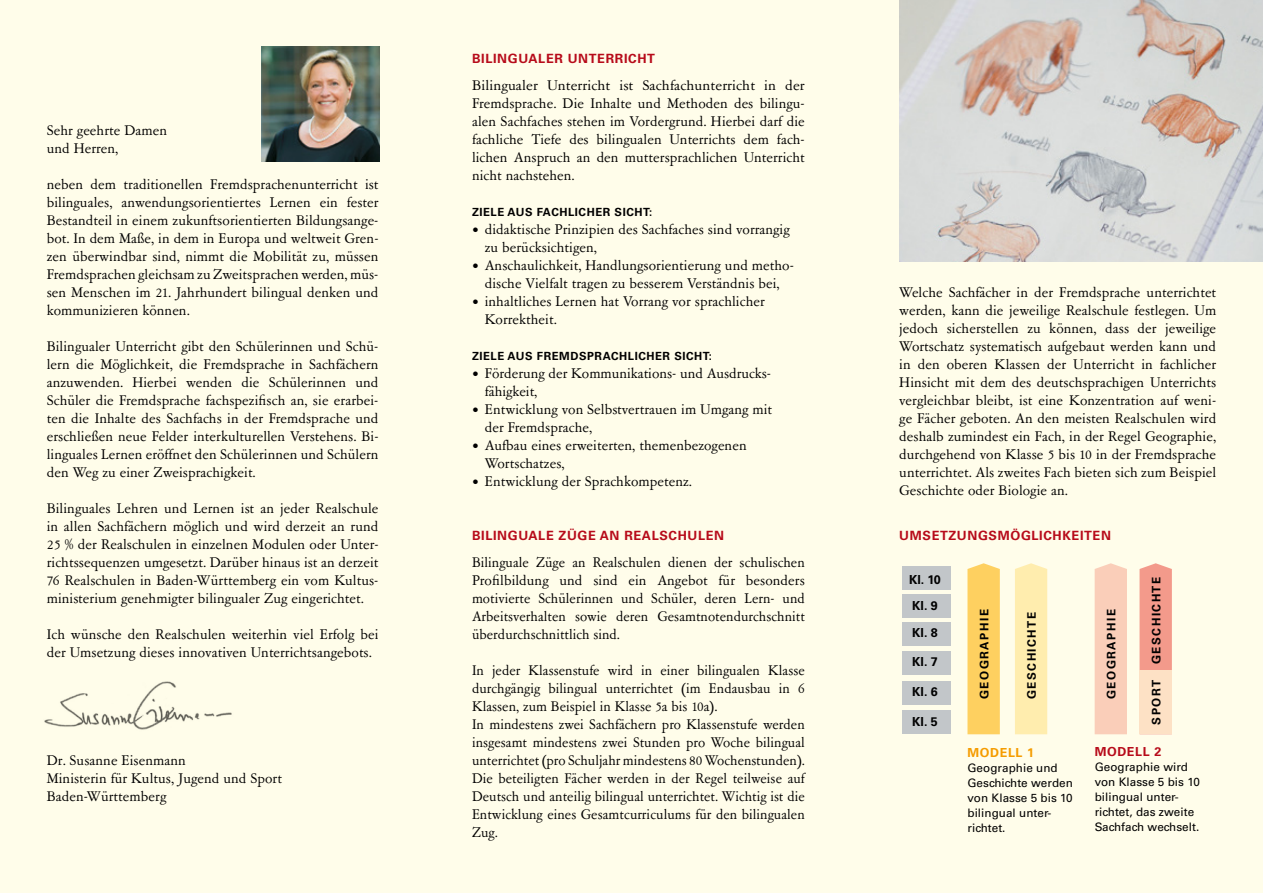
<style>
.page{position:relative;width:1263px;height:893px;background:#fffdea}
.page>*{position:absolute;margin:0;border:0;box-sizing:border-box;transform-origin:0 0}
.t1{font:15.75px/18px "Garamont Amst SB";letter-spacing:.005em;color:#000}
.t2{font:700 12.75px "Univers";letter-spacing:.05em;color:#b70b1a}
.t3{font:700 12.45px/27px "Univers CE";letter-spacing:.005em;color:#000}
.t4{font:700 12.45px "Univers";letter-spacing:.05em;color:#f59c00}
.t5{font:700 12.45px "Univers";letter-spacing:.05em;color:#b70b1a}
.t6{font:11.7px/15px "Univers";letter-spacing:.005em;color:#000}
.t7{font:700 11.7px "Univers";letter-spacing:.125em;color:#000}
.t8{font:700 11.25px "Univers";letter-spacing:.05em;color:#000}
</style>
<div class="page">
<img style="left:261px;top:47px;width:118px;height:115px">
<img style="left:44px;top:681px;width:188px;height:49px">
<div style="left:902px;top:567px;width:49px;height:23px;background:#c2c6c9"></div>
<svg style="left:967px;top:563px;width:33px;height:171px;background:#fed165"></svg>
<div style="left:1015px;top:563px;width:32px;height:171px;background:#ffedae"></div>
<div style="left:1095px;top:563px;width:32px;height:171px;background:#faceb9"></div>
<svg style="left:1139px;top:563px;width:33px;height:107px;background:#f39e8f"></svg>
<div style="left:1139px;top:670px;width:33px;height:64px;background:#fde1c5"></div>
<div style="left:902px;top:594px;width:49px;height:24px;background:#c2c6c9"></div>
<div style="left:902px;top:622px;width:49px;height:24px;background:#c2c6c9"></div>
<div style="left:902px;top:651px;width:49px;height:24px;background:#c2c6c9"></div>
<div style="left:902px;top:681px;width:49px;height:23px;background:#c2c6c9"></div>
<div style="left:902px;top:711px;width:49px;height:23px;background:#c2c6c9"></div>
<img style="left:899px;top:0;width:364px;height:261px">
<p class="t1" style="left:47px;top:122px;width:122px">Sehr geehrte Damen und Herren,</p>
<p class="t1" style="left:47px;top:176px;width:333px;text-align:justify">neben dem traditionellen Fremdsprachenunterricht ist bilinguales, anwendungsorientiertes Lernen ein fester Bestandteil in einem zukunftsorientierten Bildungsange&shy;bot. In dem Maße, in dem in Europa und weltweit Gren&shy;zen überwindbar sind, nimmt die Mobilität zu, müssen Fremdsprachen gleichsam zu Zweitsprachen werden, müs&shy;sen Menschen im 21. Jahrhundert bilingual denken und kommunizieren können.</p>
<p class="t1" style="left:47px;top:338px;width:333px;text-align:justify">Bilingualer Unterricht gibt den Schülerinnen und Schü&shy;lern die Möglichkeit, die Fremdsprache in Sachfächern anzuwenden. Hierbei wenden die Schülerinnen und Schüler die Fremdsprache fachspezifisch an, sie erarbei&shy;ten die Inhalte des Sachfachs in der Fremdsprache und erschließen neue Felder interkulturellen Verstehens. Bi&shy;linguales Lernen eröffnet den Schülerinnen und Schülern den Weg zu einer Zweisprachigkeit.</p>
<p class="t1" style="left:47px;top:500px;width:333px;text-align:justify">Bilinguales Lehren und Lernen ist an jeder Realschule in allen Sachfächern möglich und wird derzeit an rund 25 % der Realschulen in einzelnen Modulen oder Unter&shy;richtssequenzen umgesetzt. Darüber hinaus ist an derzeit 76 Realschulen in Baden-Württemberg ein vom Kultus&shy;ministerium genehmigter bilingualer Zug eingerichtet.</p>
<p class="t1" style="left:47px;top:626px;width:333px">Ich wünsche den Realschulen weiterhin viel Erfolg bei der Umsetzung dieses innovativen Unterrichtsangebots.</p>
<p class="t1" style="left:47px;top:752px;width:237px">Dr. Susanne Eisenmann<br>Ministerin für Kultus, Jugend und Sport<br>Baden-Württemberg</p>
<p class="t2" style="left:472px;top:51px;width:184px">BILINGUALER UNTERRICHT</p>
<p class="t1" style="left:472px;top:77px;width:334px;text-align:justify">Bilingualer Unterricht ist Sachfachunterricht in der Fremdsprache. Die Inhalte und Methoden des bilingu&shy;alen Sachfaches stehen im Vordergrund. Hierbei darf die fachliche Tiefe des bilingualen Unterrichts dem fach&shy;lichen Anspruch an den muttersprachlichen Unterricht nicht nachstehen.</p>
<p class="t8" style="left:472px;top:205px;width:182px">ZIELE AUS FACHLICHER SICHT:</p>
<p class="t1" style="left:485px;top:221px;width:306px;text-indent:-13px">• didaktische Prinzipien des Sachfaches sind vorrangig zu berücksichtigen,</p>
<p class="t1" style="left:472px;top:257px;width:323px;text-align:center">• Anschaulichkeit, Handlungsorientierung und metho&shy;dische Vielfalt tragen zu besserem Verständnis bei,</p>
<p class="t1" style="left:485px;top:293px;width:281px;text-indent:-13px">• inhaltliches Lernen hat Vorrang vor sprachlicher<br>Korrektheit.</p>
<p class="t8" style="left:472px;top:349px;width:241px">ZIELE AUS FREMDSPRACHLICHER SICHT:</p>
<p class="t1" style="left:485px;top:365px;width:287px;text-indent:-13px">• Förderung der Kommunikations- und Ausdrucks&shy;fähigkeit,</p>
<p class="t1" style="left:485px;top:401px;width:289px;text-indent:-13px">• Entwicklung von Selbstvertrauen im Umgang mit der Fremdsprache,</p>
<p class="t1" style="left:485px;top:437px;width:263px;text-indent:-13px">• Aufbau eines erweiterten, themenbezogenen<br>Wortschatzes,</p>
<p class="t1" style="left:472px;top:473px;width:221px">• Entwicklung der Sprachkompetenz.</p>
<p class="t2" style="left:472px;top:528px;width:254px">BILINGUALE ZÜGE AN REALSCHULEN</p>
<p class="t1" style="left:472px;top:554px;width:334px;text-align:justify">Bilinguale Züge an Realschulen dienen der schulischen Profilbildung und sind ein Angebot für besonders motivierte Schülerinnen und Schüler, deren Lern- und Arbeitsverhalten sowie deren Gesamtnotendurchschnitt überdurchschnittlich sind.</p>
<p class="t1" style="left:472px;top:662px;width:334px">In jeder Klassenstufe wird in einer bilingualen Klasse durchgängig bilingual unterrichtet (im Endausbau in 6<br>Klassen, zum Beispiel in Klasse 5a bis 10a).<br>In mindestens zwei Sachfächern pro Klassenstufe werden insgesamt mindestens zwei Stunden pro Woche bilingual unterrichtet (pro Schuljahr mindestens 80 Wochenstunden).<br>Die beteiligten Fächer werden in der Regel teilweise auf Deutsch und anteilig bilingual unterrichtet. Wichtig ist die Entwicklung eines Gesamtcurriculums für den bilingualen Zug.</p>
<p class="t1" style="left:899px;top:284px;width:318px;text-align:justify">Welche Sachfächer in der Fremdsprache unterrichtet werden, kann die jeweilige Realschule festlegen. Um jedoch sicherstellen zu können, dass der jeweilige Wortschatz systematisch aufgebaut werden kann und in den oberen Klassen der Unterricht in fachlicher Hinsicht mit dem des deutschsprachigen Unterrichts vergleichbar bleibt, ist eine Konzentration auf weni&shy;ge Fächer geboten. An den meisten Realschulen wird deshalb zumindest ein Fach, in der Regel Geographie, durchgehend von Klasse 5 bis 10 in der Fremdsprache unterrichtet. Als zweites Fach bieten sich zum Beispiel Geschichte oder Biologie an.</p>
<p class="t2" style="left:899px;top:528px;width:213px">UMSETZUNGSMÖGLICHKEITEN</p>
<p class="t3" style="left:909px;top:566px;width:33px">Kl. 10</p>
<p class="t3" style="left:912px;top:593px;width:27px">Kl. 9<br>Kl. 8</p>
<p class="t3" style="left:912px;top:649px;width:27px">Kl. 7</p>
<p class="t3" style="left:912px;top:678px;width:27px">Kl. 6</p>
<p class="t3" style="left:912px;top:708px;width:27px">Kl. 5</p>
<p class="t7" style="left:1149px;top:664px;width:89px;rotate:-90deg">GESCHICHTE</p>
<p class="t7" style="left:1149px;top:725px;width:46px;rotate:-90deg">SPORT</p>
<p class="t5" style="left:1095px;top:744px;width:68px">MODELL 2</p>
<p class="t6" style="left:1095px;top:759px;width:107px">Geographie wird von Klasse 5 bis 10 bilingual unter&shy;richtet, das zweite<br>Sachfach wechselt.</p>
<p class="t7" style="left:977px;top:699px;width:91px;rotate:-90deg">GEOGRAPHIE</p>
<p class="t7" style="left:1025px;top:699px;width:89px;rotate:-90deg">GESCHICHTE</p>
<p class="t7" style="left:1104px;top:699px;width:91px;rotate:-90deg">GEOGRAPHIE</p>
<p class="t4" style="left:967px;top:745px;width:68px">MODELL 1</p>
<p class="t6" style="left:967px;top:760px;width:107px">Geographie und<br>Geschichte werden von Klasse 5 bis 10 bilingual unter&shy;richtet.</p>
</div>
